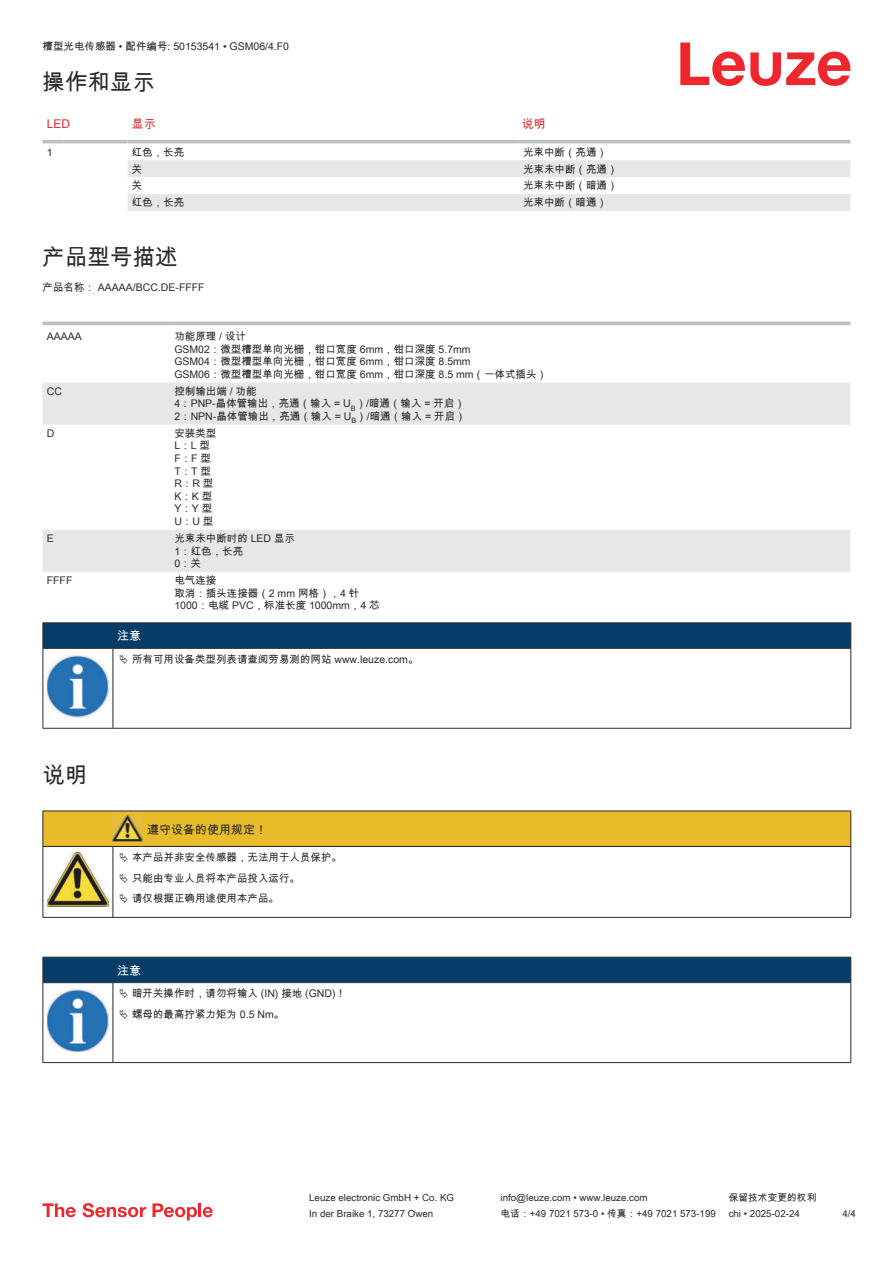
<style>
.page{position:relative;width:893px;height:1263px;background:#fff}
.page>*{position:absolute;margin:0;border:0;box-sizing:border-box;transform-origin:0 0}
.t1{font:22.5px "Arial Unicode MS";color:#2b292a}
.t2{font:12px "Arial Unicode MS";color:#2b292a}
.t3{font:12px "Arial Unicode MS";color:#db2a30}
.t4{font:12px "Arial Unicode MS";color:#fff}
.t5{font:10.5px/12.6px "Arial Unicode MS";color:#2b292a}
.t6{font:9.75px "Arial Unicode MS";color:#2b292a}
</style>
<div class="page">
<svg style="left:680px;top:43px;width:170px;height:43px"></svg>
<svg style="left:43px;top:143px;width:807px;height:68px"></svg>
<svg style="left:128px;top:160px;width:722px;height:51px"></svg>
<hr style="left:43px;top:140px;width:21px;height:3px;background:#bdbfc1">
<hr style="left:64px;top:140px;width:64px;height:3px;background:#bdbfc1">
<hr style="left:128px;top:140px;width:391px;height:3px;background:#bdbfc1">
<hr style="left:519px;top:140px;width:331px;height:3px;background:#bdbfc1">
<svg style="left:43px;top:382px;width:807px;height:190px"></svg>
<hr style="left:43px;top:322px;width:127px;height:3px;background:#bdbfc1">
<hr style="left:170px;top:322px;width:680px;height:3px;background:#bdbfc1">
<svg style="left:43px;top:1203px;width:33px;height:14px"></svg>
<svg style="left:83px;top:1203px;width:63px;height:14px"></svg>
<svg style="left:153px;top:1203px;width:44px;height:17px"></svg>
<hr style="left:198px;top:1203px;width:3px;height:14px;background:#ed272d">
<svg style="left:203px;top:1207px;width:10px;height:10px"></svg>
<svg style="left:44px;top:649px;width:806px;height:79px"></svg>
<hr style="left:43px;top:622px;width:70px;height:1px;background:#2b292a">
<hr style="left:43px;top:648px;width:70px;height:1px;background:#2b292a">
<hr style="left:113px;top:622px;width:738px;height:1px;background:#2b292a">
<svg style="left:43px;top:623px;width:808px;height:25px;background:#063c67"></svg>
<hr style="left:113px;top:648px;width:738px;height:1px;background:#2b292a">
<hr style="left:43px;top:649px;width:1px;height:75px;background:#2b292a">
<hr style="left:113px;top:649px;width:1px;height:75px;background:#2b292a">
<hr style="left:850px;top:649px;width:1px;height:75px;background:#2b292a">
<hr style="left:43px;top:728px;width:70px;height:1px;background:#2b292a">
<hr style="left:113px;top:728px;width:738px;height:1px;background:#2b292a">
<img style="left:47px;top:655px;width:61px;height:62px">
<div style="left:115px;top:649px;width:734px;height:20px;background:#fff"></div>
<hr style="left:43px;top:810px;width:70px;height:1px;background:#2b292a">
<hr style="left:113px;top:810px;width:30px;height:1px;background:#2b292a">
<hr style="left:143px;top:810px;width:708px;height:1px;background:#2b292a">
<hr style="left:43px;top:917px;width:70px;height:1px;background:#2b292a">
<hr style="left:113px;top:917px;width:30px;height:1px;background:#2b292a">
<hr style="left:143px;top:917px;width:708px;height:1px;background:#2b292a">
<hr style="left:43px;top:983px;width:1px;height:75px;background:#2b292a">
<hr style="left:113px;top:983px;width:1px;height:75px;background:#2b292a">
<hr style="left:850px;top:983px;width:1px;height:75px;background:#2b292a">
<hr style="left:43px;top:1062px;width:70px;height:1px;background:#2b292a">
<hr style="left:113px;top:1062px;width:738px;height:1px;background:#2b292a">
<img style="left:47px;top:1024px;width:61px;height:28px">
<svg style="left:43px;top:811px;width:808px;height:106px"></svg>
<svg style="left:43px;top:957px;width:808px;height:67px"></svg>
<p class="t5" style="left:43px;top:40px;width:248px">槽型光电传感器 • 配件编号: 50153541 • GSM06/4.F0</p>
<h1 class="t1" style="left:43px;top:66px;width:114px">操作和显示</h1>
<p class="t3" style="left:47px;top:117px;width:25px">LED</p>
<p class="t3" style="left:132px;top:115px;width:25px">显示</p>
<p class="t3" style="left:522px;top:115px;width:25px">说明</p>
<p class="t5" style="left:47px;top:145px;width:7px">1</p>
<p class="t5" style="left:132px;top:145px;width:54px">红色，长亮</p>
<p class="t5" style="left:523px;top:145px;width:85px">光束中断（亮通）</p>
<p class="t5" style="left:132px;top:162px;width:12px">关</p>
<p class="t5" style="left:523px;top:162px;width:96px">光束未中断（亮通）</p>
<p class="t5" style="left:132px;top:179px;width:12px">关</p>
<p class="t5" style="left:523px;top:179px;width:96px">光束未中断（暗通）</p>
<p class="t5" style="left:132px;top:196px;width:54px">红色，长亮</p>
<p class="t5" style="left:523px;top:196px;width:85px">光束中断（暗通）</p>
<h1 class="t1" style="left:43px;top:241px;width:136px">产品型号描述</h1>
<p class="t5" style="left:43px;top:280px;width:164px">产品名称： AAAAA/BCC.DE-FFFF</p>
<p class="t5" style="left:47px;top:330px;width:37px">AAAAA</p>
<p class="t5" style="left:174px;top:330px;width:374px">功能原理 / 设计<br>GSM02：微型槽型单向光栅，钳口宽度 6mm，钳口深度 5.7mm<br>GSM04：微型槽型单向光栅，钳口宽度 6mm，钳口深度 8.5mm<br>GSM06：微型槽型单向光栅，钳口宽度 6mm，钳口深度 8.5 mm（一体式插头）</p>
<p class="t5" style="left:47px;top:384px;width:17px">CC</p>
<p class="t5" style="left:174px;top:384px;width:293px">控制输出端 / 功能<br>4：PNP-晶体管输出，亮通（输入 = U<sub>B</sub>）/暗通（输入 = 开启）<br>2：NPN-晶体管输出，亮通（输入 = U<sub>B</sub>）/暗通（输入 = 开启）</p>
<p class="t5" style="left:47px;top:427px;width:9px">D</p>
<p class="t5" style="left:174px;top:427px;width:43px">安装类型<br>L：L 型<br>F：F 型<br>T：T 型<br>R：R 型<br>K：K 型<br>Y：Y 型<br>U：U 型</p>
<p class="t5" style="left:47px;top:532px;width:9px">E</p>
<p class="t5" style="left:174px;top:532px;width:122px">光束未中断时的 LED 显示<br>1：红色，长亮<br>0：关</p>
<p class="t5" style="left:47px;top:574px;width:27px">FFFF</p>
<p class="t5" style="left:174px;top:574px;width:207px">电气连接<br>取消：插头连接器（2 mm 网格），4 针<br>1000：电缆 PVC，标准长度 1000mm，4 芯</p>
<p class="t4" style="left:117px;top:627px;width:25px">注意</p>
<p class="t5" style="left:132px;top:653px;width:288px">所有可用设备类型列表请查阅劳易测的网站 www.leuze.com。</p>
<h1 class="t1" style="left:43px;top:759px;width:46px">说明</h1>
<p class="t2" style="left:147px;top:820px;width:121px">遵守设备的使用规定！</p>
<p class="t5" style="left:132px;top:847px;width:211px;line-height:20.2px">本产品并非安全传感器，无法用于人员保护。只能由专业人员将本产品投入运行。<br>请仅根据正确用途使用本产品。</p>
<p class="t4" style="left:117px;top:962px;width:25px">注意</p>
<p class="t5" style="left:132px;top:983px;width:216px;line-height:20.2px">暗开关操作时，请勿将输入 (IN) 接地 (GND)！螺母的最高拧紧力矩为 0.5 Nm。</p>
<p class="t6" style="left:309px;top:1191px;width:146px">Leuze electronic GmbH + Co. KG</p>
<p class="t6" style="left:501px;top:1191px;width:149px">info@leuze.com • www.leuze.com</p>
<p class="t6" style="left:729px;top:1191px;width:89px">保留技术变更的权利</p>
<p class="t6" style="left:309px;top:1206px;width:126px">In der Braike 1, 73277 Owen</p>
<p class="t6" style="left:501px;top:1206px;width:217px">电话：+49 7021 573-0 • 传真：+49 7021 573-199</p>
<p class="t6" style="left:729px;top:1206px;width:73px">chi • 2025-02-24</p>
<p class="t6" style="left:842px;top:1206px;width:15px">4/4</p>
</div>
